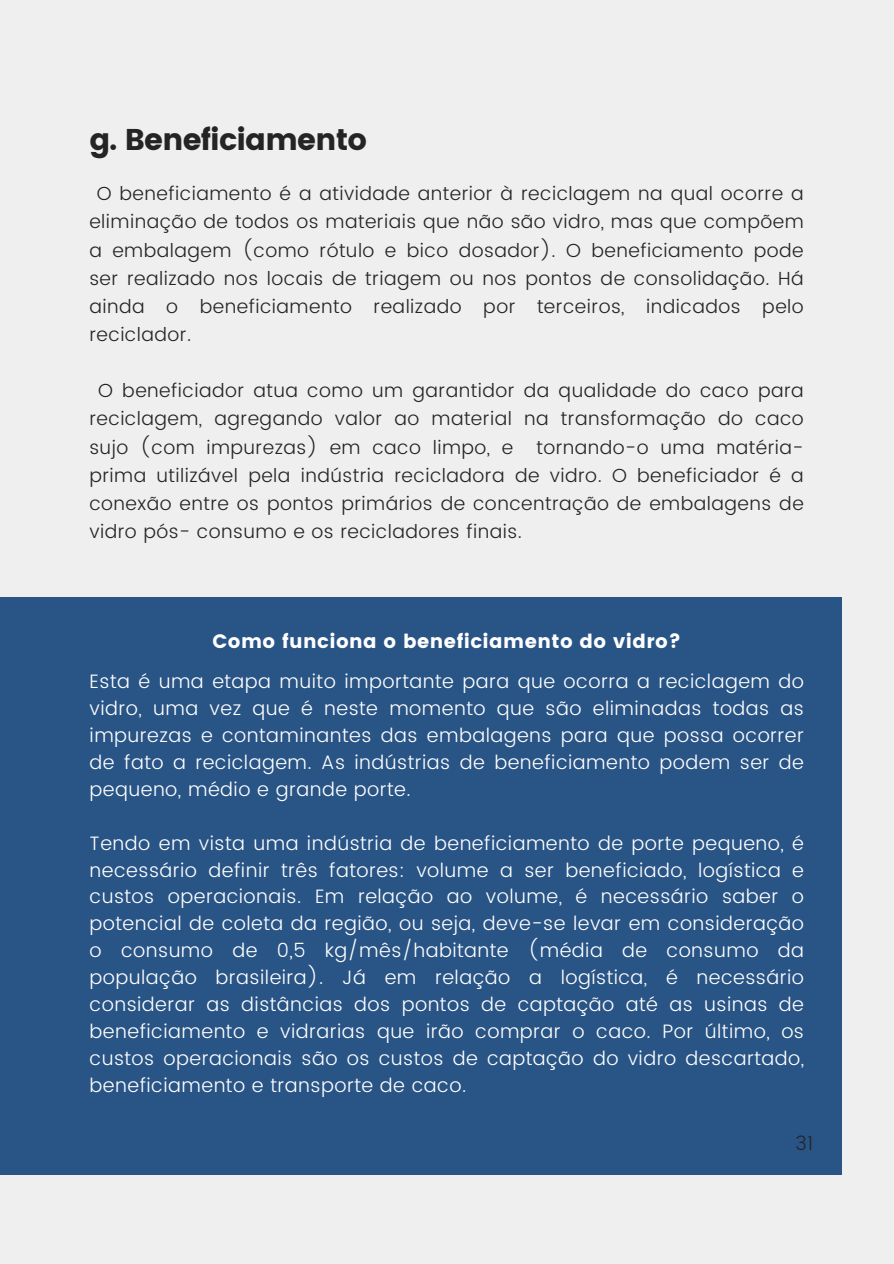
<style>
.page{position:relative;width:894px;height:1264px;background:#fff}
.page>*{position:absolute;margin:0;border:0;box-sizing:border-box;transform-origin:0 0}
.t1{font:30px "Poppins";letter-spacing:-.025em;color:#242424}
.t2{font:300 19.35px/26.8px "Poppins";letter-spacing:.025em;color:#fff;text-align:justify}
.t3{font:19.35px "Poppins";letter-spacing:.025em;color:#fff}
.t4{font:300 19.35px "Poppins";color:#242424}
.t5{font:300 18.9px/28.2px "Poppins";letter-spacing:.025em;color:#242424;text-align:justify}
</style>
<div class="page">
<div style="left:0;top:0;width:893px;height:1263px;background:#efefef"></div>
<div style="left:0;top:597px;width:841px;height:577px;background:#295486"></div>
<p class="t1" style="left:89px;top:122px;width:279px">g. Beneficiamento</p>
<h1 class="t5" style="left:89px;top:180px;width:715px;text-indent:7px">O beneficiamento é a atividade anterior à reciclagem na qual ocorre a eliminação de todos os materiais que não são vidro, mas que compõem a embalagem (como rótulo e bico dosador). O beneficiamento pode ser realizado nos locais de triagem ou nos pontos de consolidação. Há ainda o beneficiamento realizado por terceiros, indicados pelo reciclador.</h1>
<p class="t5" style="left:89px;top:376px;width:715px;text-indent:9px">O beneficiador atua como um garantidor da qualidade do caco para reciclagem, agregando valor ao material na transformação do caco sujo (com impurezas) em caco limpo, e tornando-o uma matéria&shy;prima utilizável pela indústria recicladora de vidro. O beneficiador é a conexão entre os pontos primários de concentração de embalagens de vidro pós- consumo e os recicladores finais.</p>
<h2 class="t3" style="left:212px;top:629px;width:469px">Como funciona o beneficiamento do vidro?</h2>
<p class="t2" style="left:90px;top:668px;width:715px">Esta é uma etapa muito importante para que ocorra a reciclagem do vidro, uma vez que é neste momento que são eliminadas todas as impurezas e contaminantes das embalagens para que possa ocorrer de fato a reciclagem. As indústrias de beneficiamento podem ser de pequeno, médio e grande porte.</p>
<p class="t2" style="left:90px;top:829px;width:715px">Tendo em vista uma indústria de beneficiamento de porte pequeno, é necessário definir três fatores: volume a ser beneficiado, logística e custos operacionais. Em relação ao volume, é necessário saber o potencial de coleta da região, ou seja, deve-se levar em consideração o consumo de 0,5 kg/mês/habitante (média de consumo da população brasileira). Já em relação a logística, é necessário considerar as distâncias dos pontos de captação até as usinas de beneficiamento e vidrarias que irão comprar o caco. Por último, os custos operacionais são os custos de captação do vidro descartado, beneficiamento e transporte de caco.</p>
<p class="t4" style="left:795px;top:1131px;width:19px">31</p>
</div>
